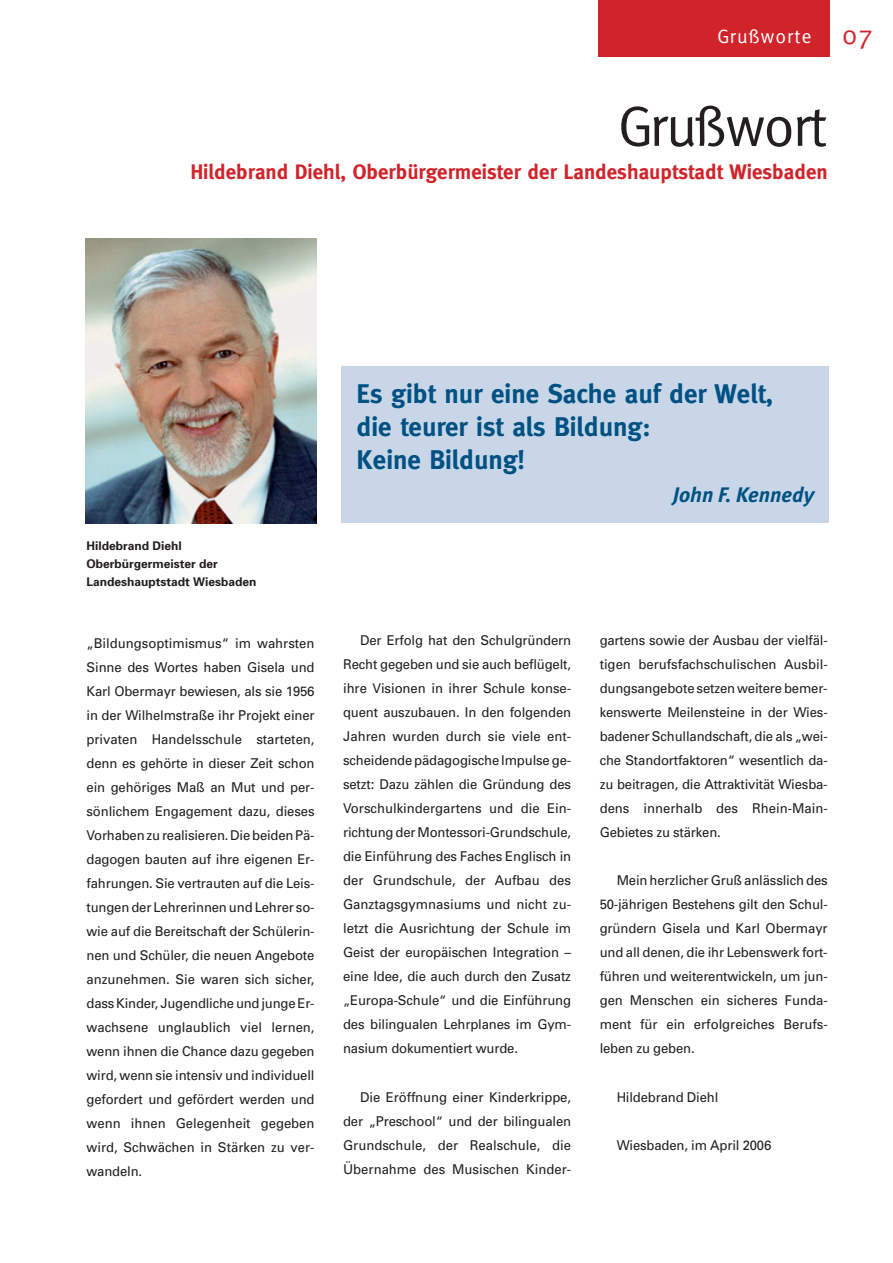
<style>
.page{position:relative;width:893px;height:1263px;background:#fff}
.page>*{position:absolute;margin:0;border:0;box-sizing:border-box;transform-origin:0 0}
.t1{font:57px "Meta";letter-spacing:-.03em;color:#231f20}
.t2{font:700 27px/33px "Meta";color:#005285}
.t3{font:700 21px "Meta";color:#d1232a}
.t4{font:italic 700 21px "Meta Plus";color:#005285}
.t5{font:19.5px "Meta";letter-spacing:.055em;color:#fff}
.t6{font:13.5px/24px "Univers";color:#231f20;text-align:justify}
.t7{font:700 12px/18px "Univers";color:#231f20}
.s1{font-size:27px;color:#d1232a}
</style>
<div class="page">
<div style="left:598px;top:0;width:231px;height:56px;background:#d1232a"></div>
<img style="left:85px;top:238px;width:231px;height:285px">
<div style="left:342px;top:366px;width:487px;height:156px;background:#c8d6e7"></div>
<h3 class="t5" style="left:717px;top:29px;width:157px">Grußworte <span class="s1">07</span></h3>
<h1 class="t1" style="left:618px;top:104px;width:211px">Grußwort</h1>
<h3 class="t3" style="left:190px;top:163px;width:639px">Hildebrand Diehl, Oberbürgermeister der Landeshauptstadt Wiesbaden</h3>
<p class="t7" style="left:87px;top:538px;width:171px">Hildebrand Diehl<br>Oberbürgermeister der<br>Landeshauptstadt Wiesbaden</p>
<h2 class="t2" style="left:357px;top:379px;width:418px">Es gibt nur eine Sache auf der Welt, die teurer ist als Bildung:<br>Keine Bildung!</h2>
<h3 class="t4" style="left:673px;top:487px;width:143px">John F. Kennedy</h3>
<p class="t6" style="left:87px;top:632px;width:230px">„Bildungsoptimismus“ im wahrs ten Sinne des Wortes haben Gisela und Karl Obermayr bewiesen, als sie 1956 in der Wilhelmstraße ihr Projekt einer privaten Handelsschule starteten, denn es gehörte in dieser Zeit schon ein gehöriges Maß an Mut und per&shy;sönlichem Engagement dazu, dieses Vorhaben zu realisieren. Die beiden Pä&shy;dagogen bauten auf ihre eigenen Er&shy;fahrungen. Sie vertrauten auf die Leis&shy;tungen der Lehrerinnen und Lehrer so&shy;wie auf die Bereitschaft der Schülerin&shy;nen und Schüler, die neuen Angebote anzunehmen. Sie waren sich sicher, dass Kinder, Jugendliche und junge Er&shy;wachsene unglaublich viel lernen, wenn ihnen die Chance dazu gegeben wird, wenn sie intensiv und individuell gefordert und gefördert werden und wenn ihnen Gelegenheit gegeben wird, Schwächen in Stärken zu ver&shy;wandeln.</p>
<p class="t6" style="left:343px;top:630px;width:230px;text-indent:17px">Der Erfolg hat den Schulgründern Recht gegeben und sie auch beflügelt, ihre Visionen in ihrer Schule konse&shy;quent auszubauen. In den folgenden Jahren wurden durch sie viele ent&shy;scheidende pädagogische Impulse ge&shy;setzt: Dazu zählen die Gründung des Vorschulkindergartens und die Ein&shy;richtung der Montessori-Grundschule, die Einführung des Faches Englisch in der Grundschule, der Aufbau des Ganztagsgymnasiums und nicht zu&shy;letzt die Ausrichtung der Schule im Geist der europäischen Integration – eine Idee, die auch durch den Zusatz „Europa-Schule“ und die Einführung des bilingualen Lehrplanes im Gym&shy;nasium dokumentiert wurde.</p>
<p class="t6" style="left:343px;top:1086px;width:230px;text-indent:17px">Die Eröffnung einer Kinderkrippe, der „Preschool“ und der bilingualen Grundschule, der Realschule, die Übernahme des Musischen Kinder-</p>
<p class="t6" style="left:600px;top:630px;width:230px">gartens sowie der Ausbau der vielfäl&shy;tigen berufsfachschulischen Ausbil&shy;dungsangebote setzen weitere bemer&shy;kenswerte Meilensteine in der Wies&shy;badener Schullandschaft, die als „wei&shy;che Standortfaktoren“ wesentlich da&shy;zu beitragen, die Attraktivität Wiesba&shy;dens innerhalb des Rhein-Main-Gebietes zu stärken.</p>
<p class="t6" style="left:600px;top:870px;width:230px;text-indent:17px">Mein herzlicher Gruß anlässlich des 50-jährigen Bestehens gilt den Schul&shy;gründern Gisela und Karl Obermayr und all denen, die ihr Lebenswerk fort&shy;führen und weiterentwickeln, um jun&shy;gen Menschen ein sicheres Funda&shy;ment für ein erfolgreiches Berufs&shy;leben zu geben.</p>
<p class="t6" style="left:617px;top:1086px;width:103px">Hildebrand Diehl</p>
<p class="t6" style="left:617px;top:1134px;width:156px">Wiesbaden, im April 2006</p>
</div>
